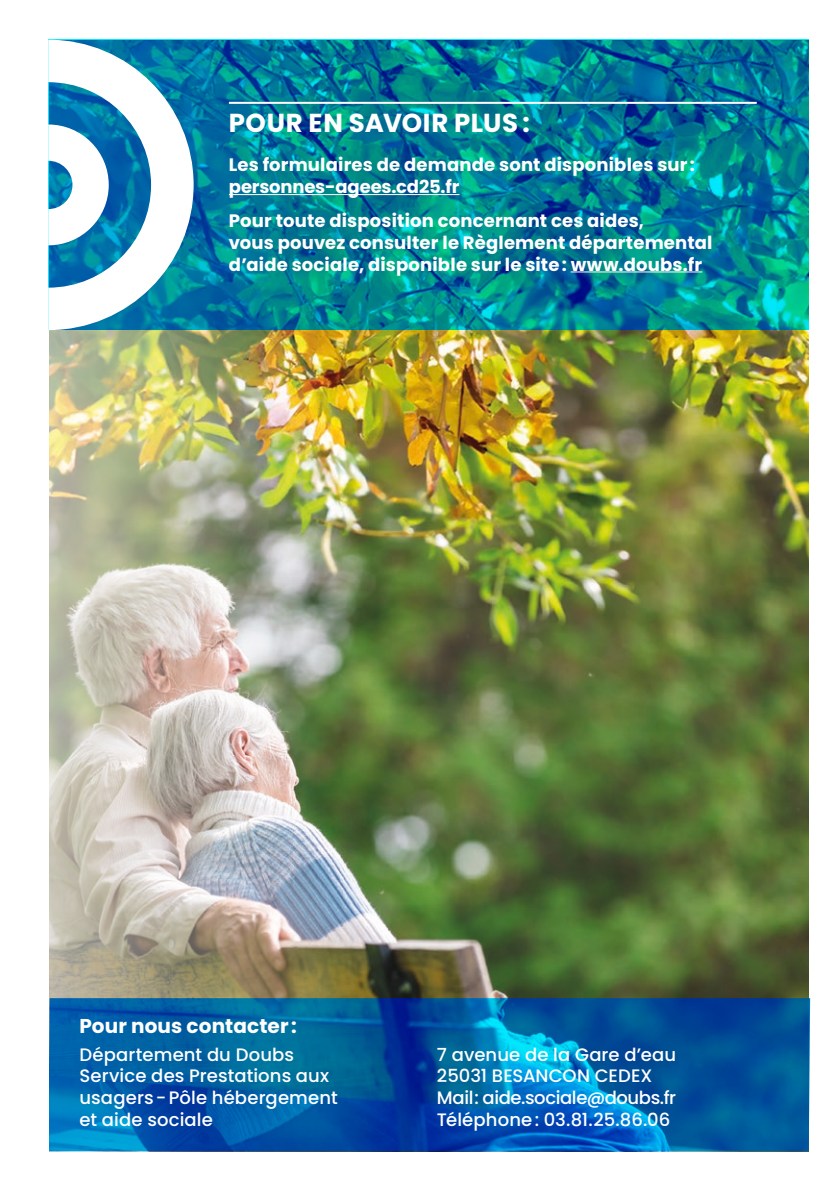
<style>
.page{position:relative;width:840px;height:1191px;background:#fff}
.page>*{position:absolute;margin:0;border:0;box-sizing:border-box;transform-origin:0 0}
.t1{font:700 26px "Poppins";letter-spacing:.02em;color:#fff}
.t2{font:700 20px "Poppins";letter-spacing:.005em;color:#fff}
.chapo{font:700 18px/22px "Poppins";letter-spacing:.01em;color:#fff}
.t3{font:500 18px/21.6px "Poppins";letter-spacing:.005em;color:#fff}
.t4{font:500 18px "Poppins";letter-spacing:-.025em;color:#fff}
</style>
<div class="page">
<img style="left:49px;top:330px;width:759px;height:668px">
<svg style="left:49px;top:998px;width:760px;height:153px;background:#005ca5"></svg>
<svg style="left:193px;top:40px;width:615px;height:290px;background:#007c93"></svg>
<svg style="left:48px;top:40px;width:145px;height:290px"></svg>
<svg style="left:48px;top:124px;width:61px;height:121px"></svg>
<hr style="left:229px;top:102px;width:527px;height:2px;background:#fff">
<hr style="left:229px;top:194px;width:230px;height:1px;background:#fff">
<hr style="left:570px;top:271px;width:132px;height:1px;background:#fff">
<p class="t1" style="left:229px;top:108px;width:302px">POUR EN SAVOIR PLUS :</p>
<p class="chapo" style="left:229px;top:154px;width:467px">Les formulaires de demande sont disponibles sur : personnes-agees.cd25.fr</p>
<p class="chapo" style="left:229px;top:209px;width:485px">Pour toute disposition concernant ces aides,<br>vous pouvez consulter le Règlement départemental d’aide sociale, disponible sur le site: www.doubs.fr</p>
<p class="t2" style="left:79px;top:1014px;width:219px">Pour nous contacter :</p>
<p class="t3" style="left:79px;top:1043px;width:260px">Département du Doubs<br>Service des Prestations aux usagers-Pôle hébergement et aide sociale</p>
<p class="t3" style="left:436px;top:1043px;width:240px">7 avenue de la Gare d’eau</p>
<p class="t3" style="left:436px;top:1065px;width:217px">25031 BESANCON CEDEX</p>
<p class="t4" style="left:436px;top:1087px;width:240px">Mail: aide.sociale@doubs.fr</p>
<p class="t3" style="left:436px;top:1108px;width:235px">Téléphone: 03.81.25.86.06</p>
</div>
